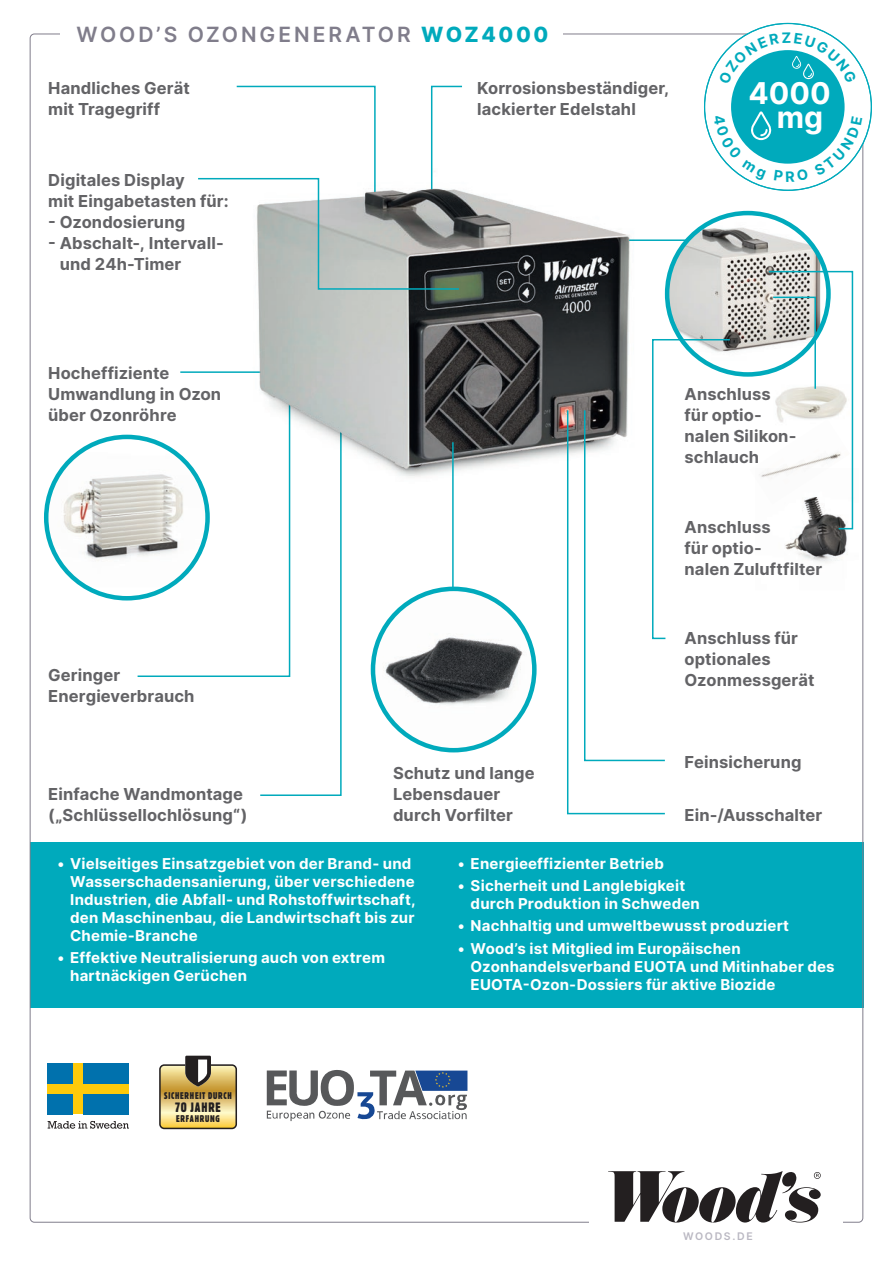
<style>
.page{position:relative;width:893px;height:1263px;background:#fff}
.page>*{position:absolute;margin:0;border:0;box-sizing:border-box;transform-origin:0 0}
.t1{font:700 30px/23.5px "Inter";color:#fff;text-align:right}
.t2{font:600 21px "Inter";letter-spacing:.14em;color:#807d8b}
.t3{font:700 16.5px/21px "Inter";letter-spacing:.01em;color:#636366}
.t4{font:700 15px/18px "Inter";letter-spacing:.015em;color:#fff}
.t5{font:13.5px "Blo Xtr Con";letter-spacing:.05em;color:#231f20}
.t6{font:600 10.5px "Inter";letter-spacing:.155em;color:#bab8c2}
.t7{font:9.6px "Blo Xtr Con";letter-spacing:.06em;color:#231f20}
.s1{font-weight:800;color:#00aabc}
</style>
<div class="page">
<div style="left:30px;top:842px;width:833px;height:166px;background:#00aabc"></div>
<svg style="left:608px;top:1171px;width:213px;height:51px"></svg>
<div style="left:159px;top:1064px;width:78px;height:65px;border:2px solid #231f20;border-radius:4px"></div>
<svg style="left:160px;top:1056px;width:76px;height:72px;background:#d1bb7b"></svg>
<svg style="left:48px;top:1121px;width:81px;height:8px"></svg>
<div style="left:48px;top:1063px;width:81px;height:51px;background:#feca0a"></div>
<div style="left:83px;top:1063px;width:46px;height:21px;background:#0071ad"></div>
<div style="left:48px;top:1063px;width:25px;height:21px;background:#0071ad"></div>
<div style="left:48px;top:1094px;width:25px;height:20px;background:#0071ad"></div>
<div style="left:83px;top:1094px;width:46px;height:20px;background:#0071ad"></div>
<svg style="left:267px;top:1070px;width:200px;height:51px"></svg>
<img style="left:785px;top:530px;width:63px;height:33px">
<img style="left:46px;top:437px;width:162px;height:161px;border-radius:81px">
<svg style="left:260px;top:567px;width:82px;height:229px"></svg>
<svg style="left:136px;top:435px;width:155px;height:243px"></svg>
<img style="left:667px;top:213px;width:161px;height:161px;border-radius:81px">
<svg style="left:180px;top:371px;width:28px;height:2px"></svg>
<svg style="left:767px;top:270px;width:87px;height:260px"></svg>
<img style="left:208px;top:191px;width:482px;height:376px">
<img style="left:759px;top:419px;width:91px;height:85px">
<svg style="left:566px;top:338px;width:165px;height:477px"></svg>
<svg style="left:198px;top:85px;width:265px;height:252px"></svg>
<hr style="left:452px;top:442px;width:2px;height:148px;background:#00aabc">
<img style="left:373px;top:589px;width:161px;height:161px;border-radius:81px">
<div style="left:371px;top:587px;width:166px;height:165px;border:4px solid #00aabc;border-radius:50%"></div>
<svg style="left:704px;top:23px;width:168px;height:168px"></svg>
<h2 class="t2" style="left:77px;top:19px;width:473px">WOOD’S OZONGENERATOR <span class="s1">WOZ4000</span></h2>
<p class="t3" style="left:48px;top:77px;width:143px">Handliches Gerät mit Tragegriff</p>
<p class="t3" style="left:477px;top:77px;width:194px">Korrosionsbeständiger, lackierter Edelstahl</p>
<p class="t3" style="left:48px;top:169px;width:182px">Digitales Display<br>mit Eingabetasten für:</p>
<p class="t3" style="left:48px;top:211px;width:139px">- Ozondosierung</p>
<p class="t3" style="left:60px;top:232px;width:166px;text-indent:-12px">- Abschalt-, Intervall&shy;und 24h-Timer</p>
<h1 class="t1" style="left:748px;top:81px;width:84px">4000 mg</h1>
<p class="t3" style="left:48px;top:362px;width:174px">Hocheffiziente<br>Umwandlung in Ozon über Ozonröhre</p>
<p class="t3" style="left:48px;top:664px;width:148px">Geringer<br>Energieverbrauch</p>
<p class="t3" style="left:685px;top:383px;width:113px">Anschluss für optio&shy;nalen Silikon&shy;schlauch</p>
<p class="t3" style="left:685px;top:516px;width:139px">Anschluss<br>für optio-<br>nalen Zuluftfilter</p>
<p class="t3" style="left:685px;top:627px;width:131px">Anschluss für optionales<br>Ozonmessgerät</p>
<p class="t3" style="left:685px;top:751px;width:119px">Feinsicherung</p>
<p class="t3" style="left:685px;top:804px;width:139px">Ein-/Ausschalter</p>
<p class="t3" style="left:393px;top:762px;width:143px">Schutz und lange<br>Lebensdauer durch Vorfilter</p>
<p class="t3" style="left:48px;top:783px;width:201px">Einfache Wandmontage („Schlüssellochlösung“)</p>
<p class="t4" style="left:70px;top:854px;width:347px;text-indent:-13px">• Vielseitiges Einsatzgebiet von der Brand- und Wasserschadensanierung, über verschiedene Industrien, die Abfall- und Rohstoffwirtschaft, den Maschinenbau, die Landwirtschaft bis zur Chemie-Branche</p>
<p class="t4" style="left:70px;top:948px;width:316px;text-indent:-13px">• Effektive Neutralisierung auch von extrem hartnäckigen Gerüchen</p>
<p class="t4" style="left:458px;top:854px;width:208px">• Energieeffizienter Betrieb</p>
<p class="t4" style="left:471px;top:876px;width:231px;text-indent:-13px">• Sicherheit und Langlebigkeit durch Produktion in Schweden</p>
<p class="t4" style="left:458px;top:916px;width:333px">• Nachhaltig und umweltbewusst produziert</p>
<p class="t4" style="left:471px;top:938px;width:365px;text-indent:-13px">• Wood’s ist Mitglied im Europäischen<br>Ozonhandelsverband EUOTA und Mitinhaber des<br>EUOTA-Ozon-Dossiers für aktive Biozide</p>
<p class="t7" style="left:164px;top:1090px;width:69px">SICHERHEIT DURCH</p>
<p class="t5" style="left:175px;top:1099px;width:47px">70 JAHRE</p>
<p class="t7" style="left:176px;top:1113px;width:45px">ERFAHRUNG</p>
<p class="t6" style="left:683px;top:1228px;width:71px">WOODS.DE</p>
</div>
